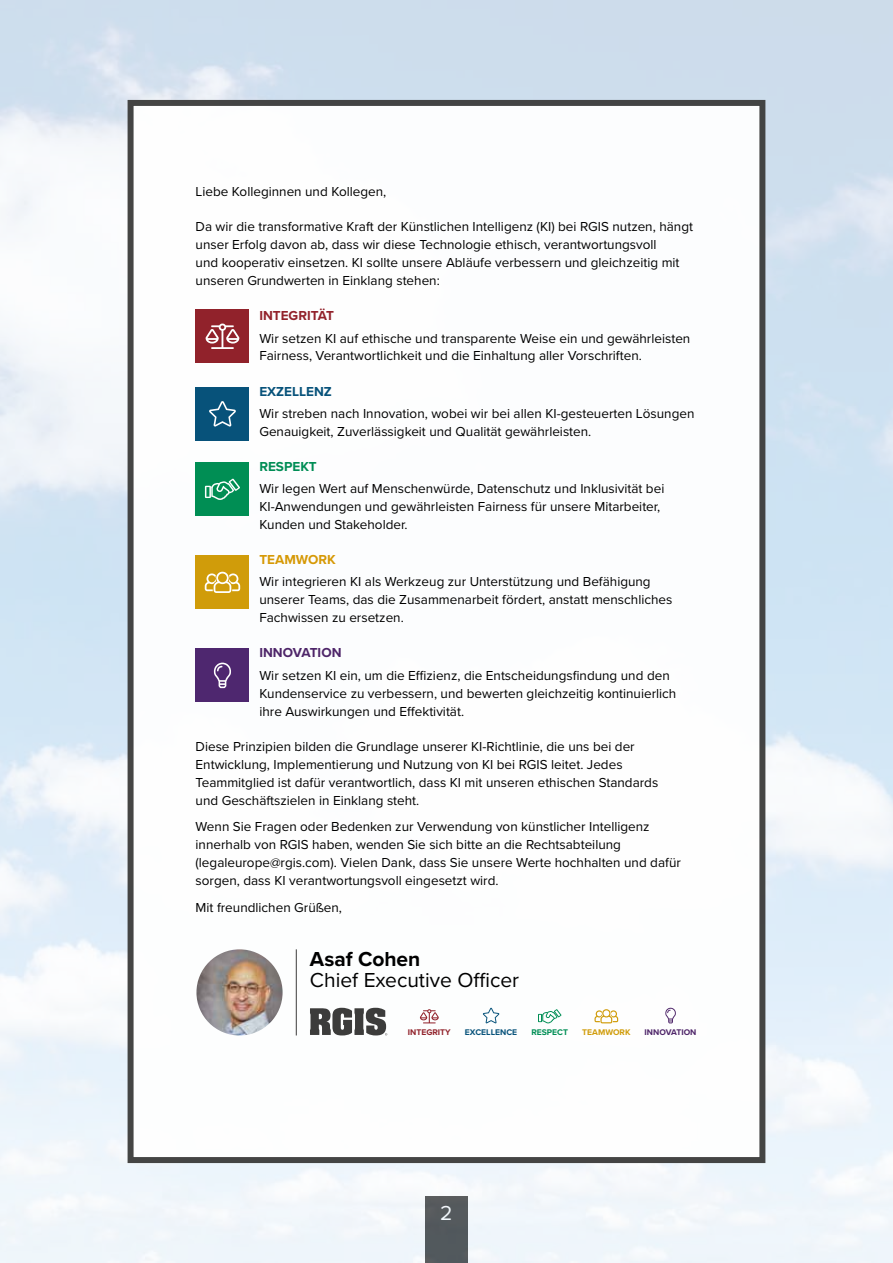
<style>
.page{position:relative;width:893px;height:1263px;background:#fff}
.page>*{position:absolute;margin:0;border:0;box-sizing:border-box;transform-origin:0 0}
.t1{font:21px "Proxima Nova";color:#000}
.t2{font:700 21px "Proxima Nova";color:#000}
.t3{font:21px "Proxima Nova";color:#fff}
.t4{font:13.5px/18px "Proxima Nova";color:#000}
.t5{font:700 13.5px "Proxima Nova";color:#92222b}
.t6{font:700 13.5px "Proxima Nova";color:#4e2569}
.t7{font:700 13.5px "Proxima Nova";color:#07527a}
.t8{font:700 13.5px "Proxima Nova";color:#d69906}
.t9{font:700 13.5px "Proxima Nova";color:#008d55}
.t10{font:700 8.55px "Proxima Nova";color:#07527a}
.t11{font:700 8.55px "Proxima Nova";color:#4e2569}
.t12{font:700 8.55px "Proxima Nova";color:#91222b}
.t13{font:700 8.55px "Proxima Nova";color:#d09c0a}
.t14{font:700 8.55px "Proxima Nova";color:#008e54}
</style>
<div class="page">
<img style="left:0;top:0;width:893px;height:1263px">
<div style="left:128px;top:100px;width:637px;height:1063px;background:#fff;border:6px solid #3c3c3b"></div>
<svg style="left:420px;top:1009px;width:19px;height:14px"></svg>
<svg style="left:483px;top:1008px;width:16px;height:15px"></svg>
<svg style="left:538px;top:1009px;width:23px;height:14px"></svg>
<svg style="left:594px;top:1009px;width:24px;height:14px"></svg>
<svg style="left:665px;top:1008px;width:11px;height:15px"></svg>
<svg style="left:310px;top:1008px;width:77px;height:27px"></svg>
<hr style="left:296px;top:949px;width:1px;height:86px;background:#3c3c3b">
<img style="left:196px;top:949px;width:87px;height:86px;border-radius:43px">
<div style="left:196px;top:309px;width:53px;height:54px;background:#91222b"></div>
<svg style="left:206px;top:323px;width:33px;height:26px"></svg>
<div style="left:196px;top:648px;width:53px;height:54px;background:#4e276f"></div>
<svg style="left:214px;top:663px;width:17px;height:25px"></svg>
<div style="left:196px;top:555px;width:53px;height:54px;background:#d09c0a"></div>
<svg style="left:205px;top:572px;width:35px;height:21px"></svg>
<div style="left:196px;top:462px;width:53px;height:54px;background:#008e54"></div>
<svg style="left:205px;top:479px;width:35px;height:21px"></svg>
<div style="left:196px;top:387px;width:53px;height:54px;background:#07527a"></div>
<svg style="left:209px;top:401px;width:27px;height:26px"></svg>
<p class="t4" style="left:196px;top:182px;width:192px">Liebe Kolleginnen und Kollegen,</p>
<p class="t4" style="left:196px;top:217px;width:499px">Da wir die transformative Kraft der Künstlichen Intelligenz (KI) bei RGIS nutzen, hängt unser Erfolg davon ab, dass wir diese Technologie ethisch, verantwortungsvoll<br>und kooperativ einsetzen. KI sollte unsere Abläufe verbessern und gleichzeitig mit unseren Grundwerten in Einklang stehen:</p>
<p class="t5" style="left:259px;top:306px;width:76px">INTEGRITÄT</p>
<p class="t4" style="left:259px;top:328px;width:432px">Wir setzen KI auf ethische und transparente Weise ein und gewährleisten<br>Fairness, Verantwortlichkeit und die Einhaltung aller Vorschriften.</p>
<p class="t7" style="left:259px;top:381px;width:74px">EXZELLENZ</p>
<p class="t4" style="left:259px;top:404px;width:437px">Wir streben nach Innovation, wobei wir bei allen KI-gesteuerten Lösungen<br>Genauigkeit, Zuverlässigkeit und Qualität gewährleisten.</p>
<p class="t9" style="left:259px;top:456px;width:59px">RESPEKT</p>
<p class="t4" style="left:259px;top:479px;width:406px">Wir legen Wert auf Menschenwürde, Datenschutz und Inklusivität bei<br>KI-Anwendungen und gewährleisten Fairness für unsere Mitarbeiter,<br>Kunden und Stakeholder.</p>
<p class="t8" style="left:259px;top:549px;width:78px">TEAMWORK</p>
<p class="t4" style="left:259px;top:572px;width:415px">Wir integrieren KI als Werkzeug zur Unterstützung und Befähigung unserer Teams, das die Zusammenarbeit fördert, anstatt menschliches<br>Fachwissen zu ersetzen.</p>
<p class="t6" style="left:259px;top:643px;width:84px">INNOVATION</p>
<p class="t4" style="left:259px;top:665px;width:418px">Wir setzen KI ein, um die Effizienz, die Entscheidungsfindung und den<br>Kundenservice zu verbessern, und bewerten gleichzeitig kontinuierlich ihre Auswirkungen und Effektivität.</p>
<p class="t4" style="left:196px;top:736px;width:464px">Diese Prinzipien bilden die Grundlage unserer KI-Richtlinie, die uns bei der Entwicklung, Implementierung und Nutzung von KI bei RGIS leitet. Jedes Teammitglied ist dafür verantwortlich, dass KI mit unseren ethischen Standards und Geschäftszielen in Einklang steht.</p>
<p class="t4" style="left:196px;top:817px;width:487px">Wenn Sie Fragen oder Bedenken zur Verwendung von künstlicher Intelligenz innerhalb von RGIS haben, wenden Sie sich bitte an die Rechtsabteilung (legaleurope@rgis.com). Vielen Dank, dass Sie unsere Werte hochhalten und dafür sorgen, dass KI verantwortungsvoll eingesetzt wird.</p>
<p class="t4" style="left:196px;top:897px;width:148px">Mit freundlichen Grüßen,</p>
<h1 class="t2" style="left:310px;top:943px;width:112px">Asaf Cohen</h1>
<h1 class="t1" style="left:310px;top:965px;width:211px">Chief Executive Officer</h1>
<p class="t12" style="left:408px;top:1026px;width:44px">INTEGRITY</p>
<p class="t10" style="left:465px;top:1026px;width:54px">EXCELLENCE</p>
<p class="t14" style="left:531px;top:1026px;width:38px">RESPECT</p>
<p class="t13" style="left:582px;top:1026px;width:50px">TEAMWORK</p>
<p class="t11" style="left:645px;top:1026px;width:53px">INNOVATION</p>
<h1 class="t3" style="left:440px;top:1198px;width:14px">2</h1>
</div>
